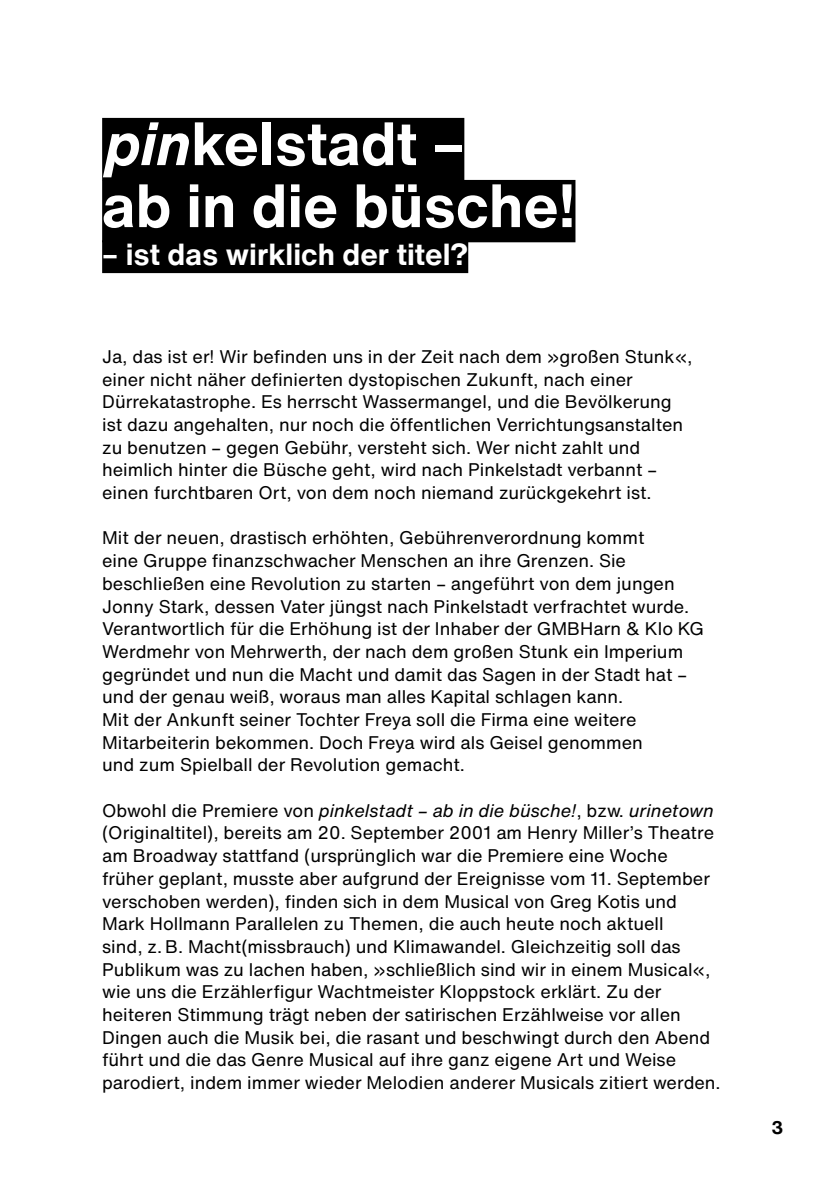
<style>
.page{position:relative;width:840px;height:1191px;background:#fff}
.page>*{position:absolute;margin:0;border:0;box-sizing:border-box;transform-origin:0 0}
.t1{font:700 60px/62px "Helvetica Now Text";color:#fff}
.t2{font:700 30px "Helvetica Now Text";color:#fff}
.t3{font:18px/22.6px "Helvetica Now Text";color:#000}
.t4{font:700 18px "Helvetica Now Text";color:#000}
.s1{font-style:italic}
</style>
<div class="page">
<div style="left:102px;top:118px;width:362px;height:62px;background:#000"></div>
<div style="left:102px;top:180px;width:473px;height:62px;background:#000"></div>
<div style="left:102px;top:240px;width:366px;height:33px;background:#000"></div>
<h1 class="t1" style="left:102px;top:111px;width:474px"><span class="s1">pin</span>kelstadt –<br>ab in die büsche!</h1>
<h2 class="t2" style="left:102px;top:232px;width:367px">– ist das wirklich der titel?</h2>
<p class="t3" style="left:102px;top:345px;width:591px">Ja, das ist er! Wir befinden uns in der Zeit nach dem »großen Stunk«, einer nicht näher definierten dystopischen Zukunft, nach einer Dürrekatastrophe. Es herrscht Wassermangel, und die Bevölkerung ist dazu angehalten, nur noch die öffentlichen Verrichtungsanstalten zu benutzen – gegen Gebühr, versteht sich. Wer nicht zahlt und heimlich hinter die Büsche geht, wird nach Pinkelstadt verbannt – einen furchtbaren Ort, von dem noch niemand zurückgekehrt ist.</p>
<p class="t3" style="left:102px;top:526px;width:603px">Mit der neuen, drastisch erhöhten, Gebührenverordnung kommt<br>eine Gruppe finanzschwacher Menschen an ihre Grenzen. Sie beschließen eine Revolution zu starten – angeführt von dem jungen Jonny Stark, dessen Vater jüngst nach Pinkelstadt verfrachtet wurde.<br>Verantwortlich für die Erhöhung ist der Inhaber der GMBHarn &amp; Klo KG Werdmehr von Mehrwerth, der nach dem großen Stunk ein Imperium gegründet und nun die Macht und damit das Sagen in der Stadt hat – und der genau weiß, woraus man alles Kapital schlagen kann.<br>Mit der Ankunft seiner Tochter Freya soll die Firma eine weitere Mitarbeiterin bekommen. Doch Freya wird als Geisel genommen<br>und zum Spielball der Revolution gemacht.</p>
<p class="t3" style="left:102px;top:798px;width:619px">Obwohl die Premiere von <span class="s1">pinkelstadt – ab in die büsche!</span>, bzw. <span class="s1">urinetown </span>(Originaltitel), bereits am 20. September 2001 am Henry Miller’s Theatre am Broadway stattfand (ursprünglich war die Premiere eine Woche früher geplant, musste aber aufgrund der Ereignisse vom 11. September verschoben werden), finden sich in dem Musical von Greg Kotis und Mark Hollmann Parallelen zu Themen, die auch heute noch aktuell<br>sind, z. B. Macht(missbrauch) und Klimawandel. Gleichzeitig soll das Publikum was zu lachen haben, »schließlich sind wir in einem Musical«, wie uns die Erzählerfigur Wachtmeister Kloppstock erklärt. Zu der heiteren Stimmung trägt neben der satirischen Erzählweise vor allen Dingen auch die Musik bei, die rasant und beschwingt durch den Abend führt und die das Genre Musical auf ihre ganz eigene Art und Weise parodiert, indem immer wieder Melodien anderer Musicals zitiert werden.</p>
<p class="t4" style="left:770px;top:1114px;width:13px">3</p>
</div>
